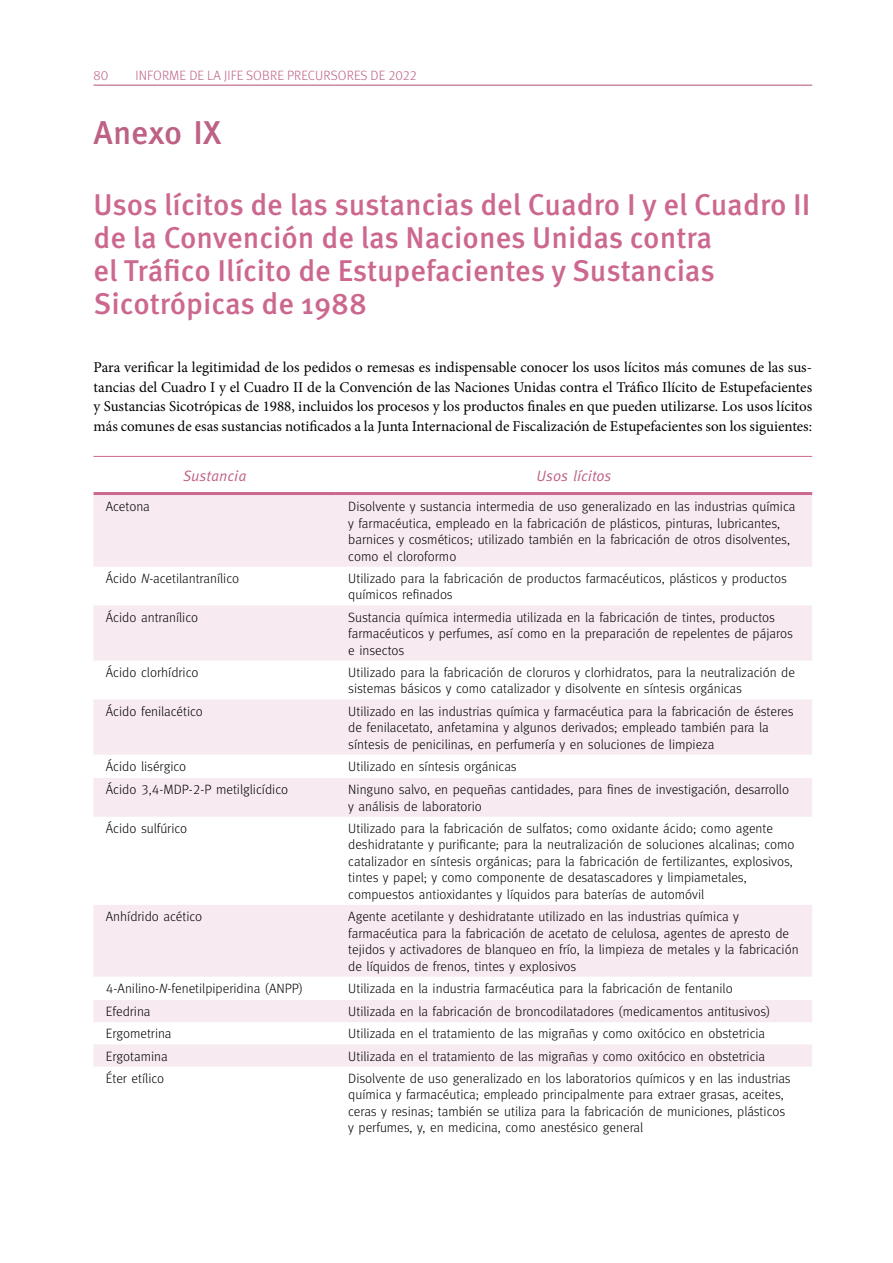
<style>
.page{position:relative;width:893px;height:1263px;background:#fff}
.page>*{position:absolute;margin:0;border:0;box-sizing:border-box;transform-origin:0 0}
.t1{font:500 33px "Meta OT";letter-spacing:.005em;color:#be6186}
.t2{font:500 30px/33px "Meta OT";letter-spacing:-.005em;color:#cc6890}
.t3{font:15px/19.5px "Minion Pro";color:#000;text-align:justify}
.t4{font:15px "Meta OT Norm Ita";color:#be6186}
.t5{font:300 13.5px/16.5px "Meta OT";color:#000}
.t6{font:300 13.5px "Meta OT";letter-spacing:.01em;color:#be6186}
.s1{font-style:italic}
</style>
<div class="page">
<hr style="left:94px;top:85px;width:718px;height:1px;background:#be6186">
<svg style="left:94px;top:495px;width:718px;height:571px;fill:#f7eaf0"></svg>
<hr style="left:94px;top:492px;width:242px;height:3px;background:#cc6890">
<hr style="left:336px;top:492px;width:476px;height:3px;background:#cc6890">
<hr style="left:94px;top:456px;width:242px;height:1px;background:#cc6890">
<hr style="left:336px;top:456px;width:476px;height:1px;background:#cc6890">
<p class="t6" style="left:94px;top:68px;width:16px">80</p>
<p class="t6" style="left:135px;top:68px;width:283px">IN FORME DE LA JIFE SOBRE PRECURSORES DE 2022</p>
<h1 class="t1" style="left:94px;top:112px;width:129px">Anexo IX</h1>
<h2 class="t2" style="left:94px;top:189px;width:718px">Usos lícitos de las sustancias del Cuadro I y el Cuadro II de la Convención de las Naciones Unidas contra<br>el Tráfico Ilícito de Estupefacientes y Sustancias Sicotrópicas de 1988</h2>
<p class="t3" style="left:94px;top:358px;width:720px">Para verificar la legitimidad de los pedidos o remesas es indispensable conocer los usos lícitos más comunes de las sus&shy;tancias del Cuadro I y el Cuadro II de la Convención de las Naciones Unidas contra el Tráfico Ilícito de Estupefacientes y Sustancias Sicotrópicas de 1988, incluidos los procesos y los productos finales en que pueden utilizarse. Los usos lícitos más comunes de esas sustancias notificados a la Junta Internacional de Fiscalización de Estupefacientes son los siguientes:</p>
<p class="t4" style="left:183px;top:466px;width:65px">Sustancia</p>
<p class="t4" style="left:537px;top:466px;width:77px">Usos lícitos</p>
<p class="t5" style="left:106px;top:498px;width:45px">Acetona</p>
<p class="t5" style="left:348px;top:498px;width:448px">Disolvente y sustancia intermedia de uso generalizado en las industrias química y farmacéutica, empleado en la fabricación de plásticos, pinturas, lubricantes, barnices y cosméticos; utilizado también en la fabricación de otros disolventes, como el cloroformo</p>
<p class="t5" style="left:106px;top:570px;width:135px">Ácido <span class="s1">N</span>-acetilantranílico</p>
<p class="t5" style="left:348px;top:570px;width:440px">Utilizado para la fabricación de productos farmacéuticos, plásticos y productos químicos refinados</p>
<p class="t5" style="left:106px;top:609px;width:94px">Ácido antranílico</p>
<p class="t5" style="left:348px;top:609px;width:446px">Sustancia química intermedia utilizada en la fabricación de tintes, productos farmacéuticos y perfumes, así como en la preparación de repelentes de pájaros e insectos</p>
<p class="t5" style="left:106px;top:664px;width:94px">Ácido clorhídrico</p>
<p class="t5" style="left:348px;top:664px;width:448px">Utilizado para la fabricación de cloruros y clorhidratos, para la neutralización de sistemas básicos y como catalizador y disolvente en síntesis orgánicas</p>
<p class="t5" style="left:106px;top:703px;width:98px">Ácido fenilacético</p>
<p class="t5" style="left:348px;top:703px;width:447px">Utilizado en las industrias química y farmacéutica para la fabricación de ésteres de fenilacetato, anfetamina y algunos derivados; empleado también para la síntesis de penicilinas, en perfumería y en soluciones de limpieza</p>
<p class="t5" style="left:106px;top:758px;width:82px">Ácido lisérgico</p>
<p class="t5" style="left:348px;top:758px;width:170px">Utilizado en síntesis orgánicas</p>
<p class="t5" style="left:106px;top:781px;width:184px">Ácido 3,4-MDP-2-P metilglicídico</p>
<p class="t5" style="left:348px;top:781px;width:442px">N inguno salvo, en pequeñas cantidades, para fines de investigación, desarrollo y análisis de laboratorio</p>
<p class="t5" style="left:106px;top:820px;width:83px">Ácido sulfúrico</p>
<p class="t5" style="left:348px;top:820px;width:448px">Utilizado para la fabricación de sulfatos; como oxidante ácido; como agente deshidratante y purificante; para la neutralización de soluciones alcalinas; como catalizador en síntesis orgánicas; para la fabricación de fertilizantes, explosivos, tintes y papel; y como componente de desatascadores y limpiametales, compuestos antioxidantes y líquidos para baterías de automóvil</p>
<p class="t5" style="left:106px;top:908px;width:98px">Anhídrido acético</p>
<p class="t5" style="left:348px;top:908px;width:452px">Agente acetilante y deshidratante utilizado en las industrias química y farmacéutica para la fabricación de acetato de celulosa, agentes de apresto de tejidos y activadores de blanqueo en frío, la limpieza de metales y la fabricación de líquidos de frenos, tintes y explosivos</p>
<p class="t5" style="left:106px;top:980px;width:198px">4-Anilino-<span class="s1">N</span>-fenetilpiperidina (AN PP)</p>
<p class="t5" style="left:348px;top:980px;width:386px">Utilizada en la industria farmacéutica para la fabricación de fentanilo</p>
<p class="t5" style="left:106px;top:1003px;width:46px">Efedrina</p>
<p class="t5" style="left:348px;top:1003px;width:423px">Utilizada en la fabricación de broncodilatadores (medicamentos antitusivos)</p>
<p class="t5" style="left:106px;top:1026px;width:67px">Ergometrina</p>
<p class="t5" style="left:348px;top:1026px;width:418px">Utilizada en el tratamiento de las migrañas y como oxitócico en obstetricia</p>
<p class="t5" style="left:106px;top:1048px;width:63px">Ergotamina</p>
<p class="t5" style="left:348px;top:1048px;width:418px">Utilizada en el tratamiento de las migrañas y como oxitócico en obstetricia</p>
<p class="t5" style="left:106px;top:1070px;width:60px">Éter etílico</p>
<p class="t5" style="left:348px;top:1070px;width:444px">Disolvente de uso generalizado en los laboratorios químicos y en las industrias química y farmacéutica; empleado principalmente para extraer grasas, aceites, ceras y resinas; también se utiliza para la fabricación de municiones, plásticos y perfumes, y, en medicina, como anestésico general</p>
</div>
